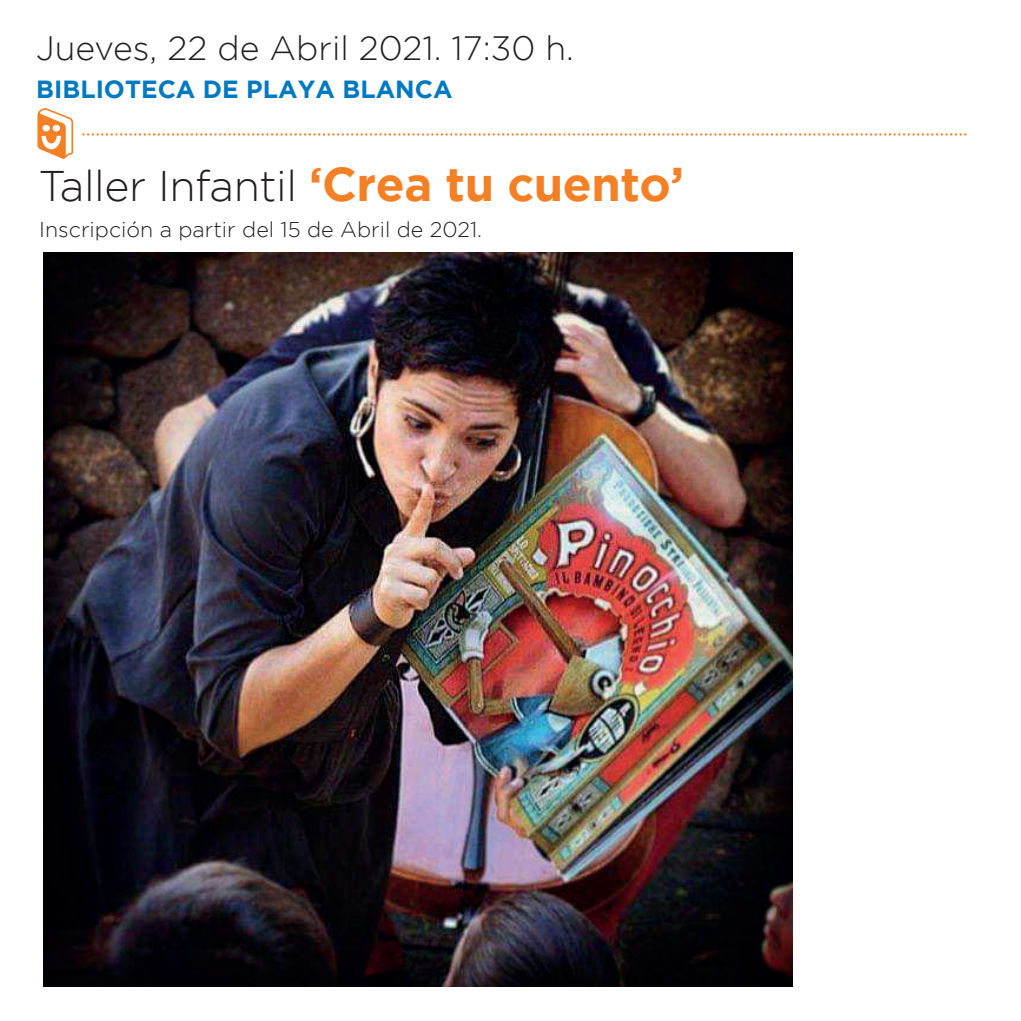
<style>
.page{position:relative;width:1021px;height:1021px;background:#fff}
.page>*{position:absolute;margin:0;border:0;box-sizing:border-box;transform-origin:0 0}
.t1{font:300 42.75px "Gotham";letter-spacing:-.01em;color:#231f20}
.t2{font:300 33.75px "Gotham";color:#231f20}
.t3{font:700 24.75px "Gotham";color:#0079c0}
.t4{font:300 21.38px "Gotham";color:#231f20}
.s1{font-weight:700;font-size:47.25px;color:#f48026}
</style>
<div class="page">
<img style="left:43px;top:253px;width:749px;height:733px">
<svg style="left:83px;top:133px;width:882px;height:3px"></svg>
<svg style="left:37px;top:108px;width:36px;height:51px"></svg>
<div style="left:42px;top:125px;width:8px;height:6px;background:#fff;border-radius:50%"></div>
<div style="left:53px;top:125px;width:7px;height:6px;background:#fff;border-radius:50%"></div>
<h2 class="t2" style="left:36px;top:30px;width:539px">Jueves, 22 de Abril 2021. 17:30 h.</h2>
<p class="t3" style="left:36px;top:75px;width:418px">BIBLIOTECA DE PLAYA BLANCA</p>
<h1 class="t1" style="left:38px;top:162px;width:647px">Taller Infantil <span class="s1">‘Crea tu cuento’</span></h1>
<p class="t4" style="left:39px;top:218px;width:444px">Inscripción a partir del 15 de Abril de 2021.</p>
</div>
